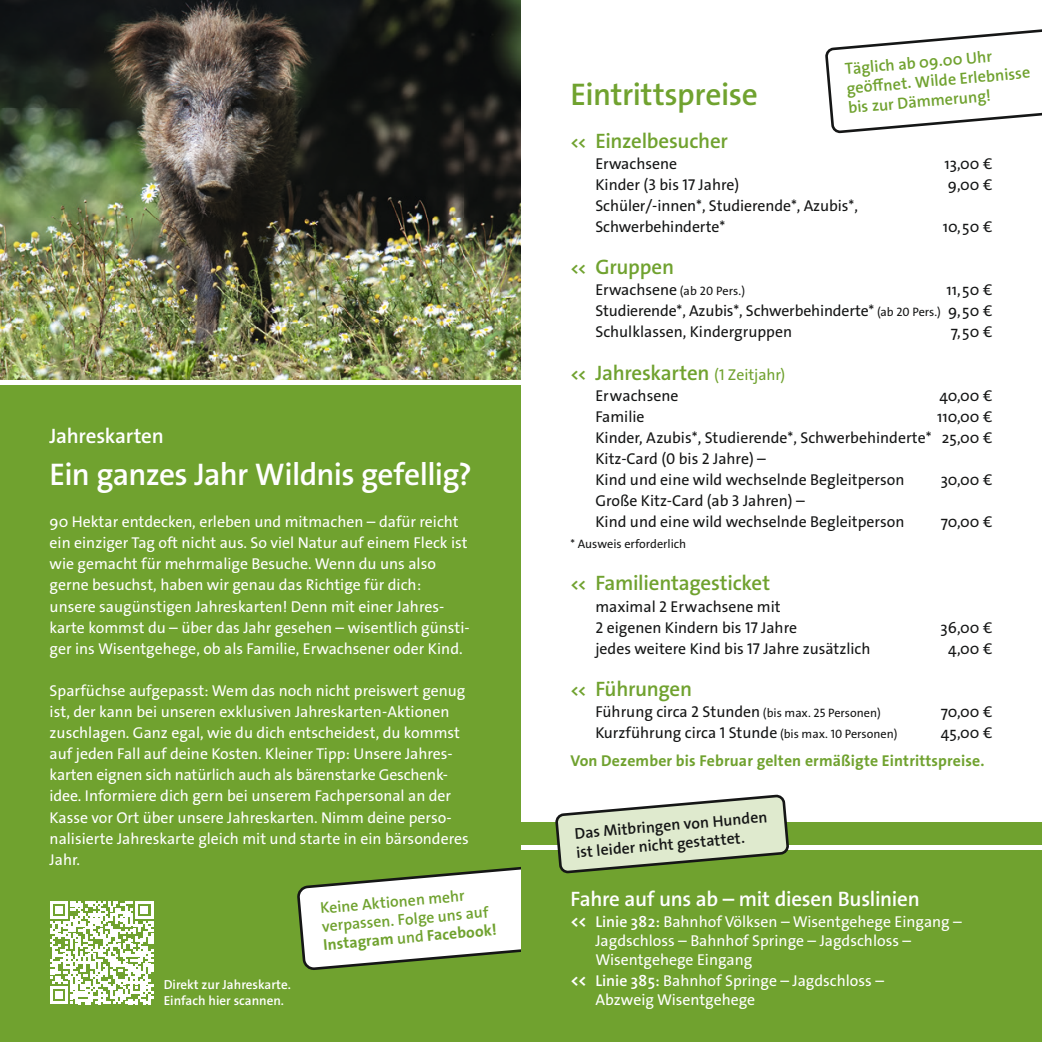
<style>
.page{position:relative;width:1042px;height:1042px;background:#fff}
.page>*{position:absolute;margin:0;border:0;box-sizing:border-box;transform-origin:0 0}
.t1{font:600 31.5px "The Sans Os F";letter-spacing:-.025em;color:#fff}
.t2{font:600 31.5px "The Sans Os F";letter-spacing:-.01em;color:#70a22f}
.t3{font:600 21px "The Sans Os F";letter-spacing:-.015em;color:#70a22f}
.t4{font:600 21px "The Sans Os F";letter-spacing:-.015em;color:#fff}
.t5{font:600 16.28px/19.4px "The Sans Os F";color:#70a22f}
.t6{font:15.75px/21.2px "The Sans Os F";color:#fff}
.t7{font:15.75px/21.2px "The Sans Os F";color:#151616}
.t8{font:600 15.75px/18.4px "The Sans Os F";color:#70a22f}
.t9{font:700 15.75px "The Sans Os F";letter-spacing:.01em;color:#70a22f}
.t10{font:600 15.75px/18.9px "The Sans Os F";color:#151616}
.t11{font:600 13.12px/15.8px "The Sans Os F";color:#fff}
.t12{font:12.25px "The Sans Os F";color:#151616}
.s1{font-weight:700}
.s2{font-weight:700;font-size:15.75px}
.s3{font-size:15.75px}
.s4{font-size:12.25px}
.s5{font-weight:400;font-size:15.75px}
.s6{font-weight:600}
</style>
<div class="page">
<div style="left:0;top:382px;width:521px;height:660px;background:#70a22f"></div>
<div style="left:521px;top:822px;width:521px;height:220px;background:#70a22f"></div>
<img style="left:0;top:0;width:521px;height:379px">
<div style="left:0;top:379px;width:521px;height:5px;background:#fff"></div>
<div style="left:521px;top:845px;width:521px;height:5px;background:#fff"></div>
<svg style="left:556px;top:796px;width:232px;height:76px"></svg>
<svg style="left:50px;top:901px;width:103px;height:103px"></svg>
<svg style="left:298px;top:866px;width:223px;height:103px"></svg>
<svg style="left:826px;top:29px;width:216px;height:103px"></svg>
<h2 class="t4" style="left:50px;top:422px;width:116px">Jahreskarten</h2>
<h1 class="t1" style="left:50px;top:454px;width:424px">Ein ganzes Jahr Wildnis gefellig?</h1>
<p class="t6" style="left:50px;top:511px;width:422px">90 Hektar entdecken, erleben und mitmachen – dafür reicht ein einziger Tag oft nicht aus. So viel Natur auf einem Fleck ist wie gemacht für mehrmalige Besuche. Wenn du uns also gerne besuchst, haben wir genau das Richtige für dich: unsere saugünstigen Jahreskarten! Denn mit einer Jahres&shy;karte kommst du – über das Jahr gesehen – wisentlich günsti&shy;ger ins Wisentgehege, ob als Familie, Erwachsener oder Kind.</p>
<p class="t6" style="left:50px;top:680px;width:421px">Sparfüchse aufgepasst: Wem das noch nicht preiswert genug ist, der kann bei unseren exklusiven Jahreskarten-Aktionen zuschlagen. Ganz egal, wie du dich entscheidest, du kommst auf jeden Fall auf deine Kosten. Kleiner Tipp: Unsere Jahres&shy;karten eignen sich natürlich auch als bärenstarke Geschenk&shy;idee. Informiere dich gern bei unserem Fachpersonal an der Kasse vor Ort über unsere Jahreskarten. Nimm deine perso&shy;nalisierte Jahreskarte gleich mit und starte in ein bärsonderes Jahr.</p>
<p class="t11" style="left:164px;top:977px;width:129px">Direkt zur Jahreskarte.<br>Einfach hier scannen.</p>
<p class="t8" style="left:319px;top:899px;width:176px;rotate:-5deg">Keine Aktionen mehr verpassen. Folge uns auf<br><span class="s1">Instagram</span> und <span class="s1">Facebook!</span></p>
<p class="t5" style="left:844px;top:59px;width:186px;rotate:-5deg">Täglich ab 09.00 Uhr<br>geöff net. Wilde Erlebnisse bis zur Dämmerung!</p>
<h1 class="t2" style="left:570px;top:75px;width:189px">Eintrittspreise</h1>
<h2 class="t3" style="left:570px;top:127px;width:159px"><span class="s2">&lt;&lt;</span> Einzelbesucher</h2>
<p class="t7" style="left:595px;top:153px;width:83px">Erwachsene</p>
<p class="t7" style="left:944px;top:153px;width:49px">13,00 €</p>
<p class="t7" style="left:595px;top:174px;width:145px">Kinder (3 bis 17 Jahre)</p>
<p class="t7" style="left:948px;top:174px;width:46px">9,00 €</p>
<p class="t7" style="left:595px;top:195px;width:264px">Schüler/-innen*, Studierende*, Azubis*,<br>Schwerbehinderte*</p>
<p class="t7" style="left:942px;top:216px;width:51px">10,50 €</p>
<h2 class="t3" style="left:570px;top:253px;width:105px"><span class="s2">&lt;&lt;</span> Gruppen</h2>
<p class="t12" style="left:595px;top:283px;width:151px"><span class="s3">Erwachsene</span> (ab 20 Pers.)</p>
<p class="t7" style="left:595px;top:279px;width:398px;text-align:justify;text-indent:351px">11,50 € Studierende*, Azubis*, Schwerbehinderte* <span class="s4">(ab 20 Pers.)</span> 9,50 € Schulklassen, Kindergruppen</p>
<p class="t7" style="left:951px;top:322px;width:43px">7,50 €</p>
<h2 class="t3" style="left:570px;top:359px;width:216px"><span class="s2">&lt;&lt;</span> Jahreskarten <span class="s5">(1 Zeitjahr)</span></h2>
<p class="t7" style="left:595px;top:385px;width:85px">Erwachsene</p>
<p class="t7" style="left:939px;top:385px;width:54px">40,00 €</p>
<p class="t7" style="left:595px;top:406px;width:51px">Familie</p>
<p class="t7" style="left:595px;top:406px;width:398px;text-indent:342px">110,00 € Kinder, Azubis*, Studierende*, Schwerbehinderte* 25,00 € Kitz-Card (0 bis 2 Jahre) –<br>Kind und eine wild wechselnde Begleitperson</p>
<p class="t7" style="left:940px;top:469px;width:53px">30,00 €</p>
<p class="t7" style="left:595px;top:490px;width:310px">Große Kitz-Card (ab 3 Jahren) –<br>Kind und eine wild wechselnde Begleitperson</p>
<p class="t12" style="left:570px;top:536px;width:117px">* Ausweis erforderlich</p>
<h2 class="t3" style="left:570px;top:570px;width:201px"><span class="s2">&lt;&lt;</span> Familientagesticket</h2>
<p class="t7" style="left:595px;top:596px;width:203px">maximal 2 Erwachsene mit<br>2 eigenen Kindern bis 17 Jahre</p>
<p class="t7" style="left:941px;top:511px;width:53px">70,00 €</p>
<p class="t7" style="left:940px;top:617px;width:53px">36,00 €</p>
<p class="t7" style="left:595px;top:638px;width:277px">jedes weitere Kind bis 17 Jahre zusätzlich</p>
<p class="t7" style="left:948px;top:638px;width:46px">4,00 €</p>
<h2 class="t3" style="left:570px;top:675px;width:123px"><span class="s2">&lt;&lt;</span> Führungen</h2>
<p class="t7" style="left:595px;top:701px;width:287px">Führung circa 2 Stunden <span class="s4">(bis max. 25 Personen)</span></p>
<p class="t7" style="left:941px;top:701px;width:53px">70,00 €</p>
<p class="t7" style="left:595px;top:722px;width:304px">Kurzführung circa 1 Stunde <span class="s4">(bis max. 10 Personen)</span></p>
<p class="t7" style="left:941px;top:722px;width:53px">45,00 €</p>
<p class="t9" style="left:570px;top:750px;width:415px">Von Dezember bis Februar gelten ermäßigte Eintrittspreise.</p>
<p class="t10" style="left:574px;top:824px;width:195px;rotate:-5deg">Das Mitbringen von Hunden ist leider nicht gestattet.</p>
<h2 class="t4" style="left:570px;top:885px;width:351px">Fahre auf uns ab – mit diesen Buslinien</h2>
<p class="t6" style="left:595px;top:912px;width:368px;line-height:18.9px;text-indent:-25px"><span class="s1">&lt;&lt;</span> <span class="s6">Linie 382:</span> Bahnhof Völksen – Wisentgehege Eingang –<br>Jagdschloss – Bahnhof Springe – Jagdschloss –<br>Wisentgehege Eingang</p>
<p class="t6" style="left:595px;top:971px;width:290px;line-height:18.9px;text-indent:-25px"><span class="s1">&lt;&lt;</span> <span class="s6">Linie 385:</span> Bahnhof Springe – Jagdschloss –<br>Abzweig Wisentgehege</p>
</div>
